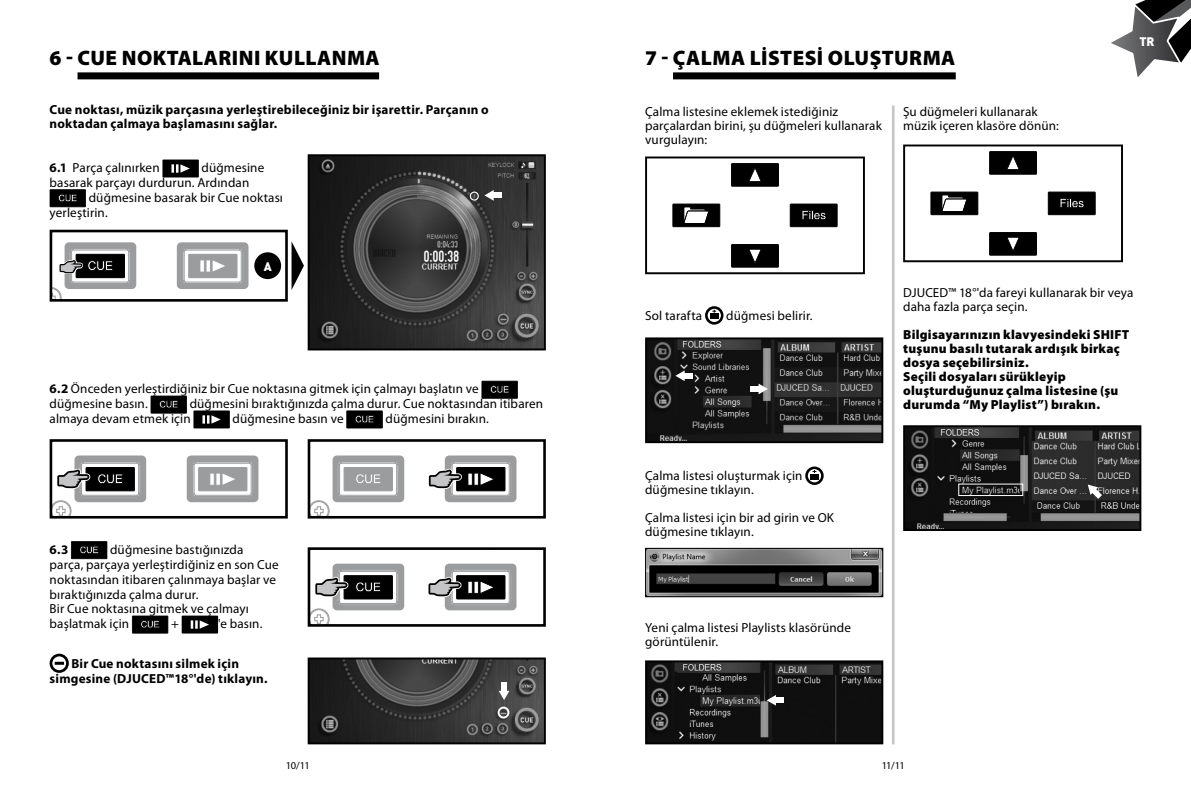
<style>
.page{position:relative;width:1191px;height:794px;background:#fff}
.page>*{position:absolute;margin:0;border:0;box-sizing:border-box;transform-origin:0 0}
.t1{font:900 21px "Myriad Pro";letter-spacing:.02em;color:#000}
.t2{font:13.12px/14.9px "Myriad Pro";letter-spacing:.01em;color:#000}
.t3{font:900 13.12px/14px "Myriad Pro";letter-spacing:.02em;color:#000}
.t4{font:700 13.12px/14px "Myriad Pro";letter-spacing:.015em;color:#000}
.t5{font:900 12.25px "DIN";color:#fff}
.t6{font:10.5px "Myriad Pro";letter-spacing:-.075em;color:#000}
.s1{font-weight:700}
</style>
<div class="page">
<svg style="left:1111px;top:0;width:80px;height:77px"></svg>
<div style="left:705px;top:306px;width:18px;height:19px;border:3px solid #000;border-radius:50%"></div>
<svg style="left:710px;top:310px;width:9px;height:9px"></svg>
<div style="left:805px;top:466px;width:18px;height:19px;border:3px solid #000;border-radius:50%"></div>
<svg style="left:810px;top:470px;width:9px;height:9px"></svg>
<svg style="left:162px;top:159px;width:37px;height:18px"></svg>
<svg style="left:50px;top:189px;width:36px;height:18px"></svg>
<svg style="left:481px;top:381px;width:37px;height:18px"></svg>
<svg style="left:151px;top:395px;width:36px;height:18px"></svg>
<svg style="left:193px;top:410px;width:37px;height:18px"></svg>
<svg style="left:346px;top:410px;width:37px;height:18px"></svg>
<svg style="left:71px;top:541px;width:36px;height:18px"></svg>
<svg style="left:132px;top:615px;width:36px;height:18px"></svg>
<svg style="left:182px;top:615px;width:36px;height:18px"></svg>
<div style="left:50px;top:653px;width:19px;height:20px;border:3px solid #000;border-radius:50%"></div>
<svg style="left:55px;top:662px;width:9px;height:3px"></svg>
<img style="left:311px;top:157px;width:232px;height:190px">
<div style="left:308px;top:154px;width:238px;height:196px;border:2px solid #000"></div>
<div style="left:492px;top:193px;width:10px;height:5px;background:#fff"></div>
<svg style="left:484px;top:190px;width:10px;height:11px"></svg>
<img style="left:311px;top:660px;width:232px;height:81px">
<div style="left:308px;top:657px;width:238px;height:87px;border:2px solid #000"></div>
<div style="left:501px;top:682px;width:6px;height:10px;background:#fff"></div>
<svg style="left:499px;top:691px;width:10px;height:9px"></svg>
<div style="left:645px;top:156px;width:220px;height:118px;border:2px solid #000"></div>
<div style="left:903px;top:144px;width:220px;height:118px;border:2px solid #000"></div>
<img style="left:647px;top:550px;width:234px;height:45px">
<div style="left:645px;top:548px;width:238px;height:49px;border:1px solid #000"></div>
<img style="left:648px;top:340px;width:232px;height:100px">
<div style="left:645px;top:337px;width:238px;height:106px;border:2px solid #000"></div>
<div style="left:683px;top:373px;width:10px;height:5px;background:#fff"></div>
<svg style="left:675px;top:370px;width:9px;height:11px"></svg>
<div style="left:750px;top:386px;width:10px;height:5px;background:#fff"></div>
<svg style="left:758px;top:383px;width:10px;height:11px"></svg>
<img style="left:648px;top:663px;width:232px;height:78px">
<div style="left:645px;top:660px;width:238px;height:84px;border:2px solid #000"></div>
<div style="left:774px;top:697px;width:10px;height:6px;background:#fff"></div>
<svg style="left:766px;top:695px;width:10px;height:10px"></svg>
<hr style="left:892px;top:106px;width:2px;height:638px;background:#c5c5c7">
<img style="left:906px;top:428px;width:232px;height:100px">
<div style="left:903px;top:425px;width:238px;height:106px;border:2px solid #000"></div>
<svg style="left:1087px;top:484px;width:15px;height:15px"></svg>
<div style="left:958px;top:483px;width:65px;height:13px;border:1px solid #fff"></div>
<div style="left:470px;top:191px;width:9px;height:10px;border:1px solid #fff;border-radius:50%"></div>
<div style="left:498px;top:706px;width:11px;height:12px;border:2px solid #fff;border-radius:50%"></div>
<div style="left:78px;top:72px;width:301px;height:7px;background:#000"></div>
<div style="left:673px;top:72px;width:282px;height:7px;background:#000"></div>
<svg style="left:177px;top:242px;width:71px;height:47px"></svg>
<div style="left:50px;top:230px;width:238px;height:72px;border:3px solid #000"></div>
<div style="left:254px;top:252px;width:27px;height:27px;background:#000;border-radius:50%"></div>
<svg style="left:266px;top:241px;width:38px;height:60px"></svg>
<svg style="left:51px;top:242px;width:85px;height:58px"></svg>
<svg style="left:187px;top:455px;width:71px;height:47px"></svg>
<div style="left:50px;top:439px;width:238px;height:79px;border:3px solid #000"></div>
<div style="left:308px;top:547px;width:238px;height:79px;border:3px solid #000"></div>
<svg style="left:312px;top:455px;width:92px;height:59px"></svg>
<div style="left:308px;top:439px;width:238px;height:79px;border:3px solid #000"></div>
<svg style="left:51px;top:455px;width:95px;height:62px"></svg>
<svg style="left:309px;top:563px;width:95px;height:62px"></svg>
<svg style="left:428px;top:563px;width:88px;height:47px"></svg>
<svg style="left:428px;top:455px;width:88px;height:47px"></svg>
<svg style="left:731px;top:163px;width:48px;height:24px"></svg>
<svg style="left:731px;top:244px;width:48px;height:24px"></svg>
<svg style="left:789px;top:203px;width:48px;height:24px"></svg>
<svg style="left:672px;top:203px;width:48px;height:24px"></svg>
<svg style="left:989px;top:151px;width:48px;height:24px"></svg>
<svg style="left:989px;top:232px;width:48px;height:24px"></svg>
<svg style="left:1047px;top:192px;width:48px;height:23px"></svg>
<svg style="left:930px;top:192px;width:48px;height:23px"></svg>
<h1 class="t1" style="left:50px;top:46px;width:332px">6 - CUE NOKTALARINI KULLANMA</h1>
<h1 class="t1" style="left:645px;top:46px;width:312px">7 - ÇALMA LİSTESİ OLUŞTURMA</h1>
<p class="t4" style="left:50px;top:102px;width:440px">Cue noktası, müzik parçasına yerleştirebileceğiniz bir işarettir. Parçanın o noktadan çalmaya başlamasını sağlar.</p>
<p class="t2" style="left:645px;top:104px;width:238px;line-height:14px">Çalma listesine eklemek istediğiniz parçalardan birini, şu düğmeleri kullanarak vurgulayın:</p>
<p class="t2" style="left:903px;top:104px;width:157px;line-height:14px">Şu düğmeleri kullanarak müzik içeren klasöre dönün:</p>
<p class="t2" style="left:50px;top:160px;width:111px"><span class="s1">6.1</span> Parça çalınırken</p>
<p class="t2" style="left:50px;top:160px;width:216px;text-indent:152px">düğmesine basarak parçayı durdurun. Ardından</p>
<p class="t2" style="left:50px;top:190px;width:235px;text-indent:39px">düğmesine basarak bir Cue noktası yerleştirin.</p>
<p class="t5" style="left:264px;top:258px;width:9px">A</p>
<p class="t5" style="left:1139px;top:33px;width:17px">TR</p>
<p class="t2" style="left:50px;top:381px;width:430px"><span class="s1">6.2</span> Önceden yerleştirdiğiniz bir Cue noktasına gitmek için çalmayı başlatın ve düğmesine basın.</p>
<p class="t2" style="left:50px;top:396px;width:495px;text-indent:140px">düğmesini bıraktığınızda çalma durur. Cue noktasından itibaren almaya devam etmek için</p>
<p class="t2" style="left:233px;top:411px;width:112px">düğmesine basın ve</p>
<p class="t2" style="left:385px;top:411px;width:105px">düğmesini bırakın.</p>
<p class="t2" style="left:50px;top:542px;width:231px;text-indent:60px">düğmesine bastığınızda parça, parçaya yerleştirdiğiniz en son Cue noktasından itibaren çalınmaya başlar ve bıraktığınızda çalma durur.<br>Bir Cue noktasına gitmek ve çalmayı başlatmak için</p>
<p class="t4" style="left:50px;top:542px;width:20px">6.3</p>
<p class="t2" style="left:171px;top:616px;width:9px">+</p>
<p class="t2" style="left:218px;top:616px;width:46px">'e basın.</p>
<p class="t4" style="left:50px;top:655px;width:219px;line-height:14.9px;text-align:center">Bir Cue noktasını silmek için simgesine (DJUCED™18°'de) tıklayın.</p>
<p class="t2" style="left:645px;top:308px;width:59px">Sol tarafta</p>
<p class="t2" style="left:726px;top:308px;width:88px">düğmesi belirir.</p>
<p class="t2" style="left:645px;top:469px;width:159px;line-height:14px">Çalma listesi oluşturmak için düğmesine tıklayın.</p>
<p class="t2" style="left:645px;top:511px;width:190px;line-height:14px">Çalma listesi için bir ad girin ve OK düğmesine tıklayın.</p>
<p class="t2" style="left:645px;top:621px;width:207px;line-height:14px">Yeni çalma listesi Playlists klasöründe görüntülenir.</p>
<p class="t2" style="left:903px;top:285px;width:232px;line-height:14px">DJUCED™ 18°'da fareyi kullanarak bir veya daha fazla parça seçin.</p>
<p class="t3" style="left:903px;top:328px;width:228px">Bilgisayarınızın klavyesindeki SHIFT tuşunu basılı tutarak ardışık birkaç dosya seçebilirsiniz.<br>Seçili dosyaları sürükleyip oluşturduğunuz çalma listesine (şu durumda “My Playlist”) bırakın.</p>
<p class="t6" style="left:286px;top:759px;width:25px">10/11</p>
<p class="t6" style="left:881px;top:759px;width:25px">11/11</p>
</div>
